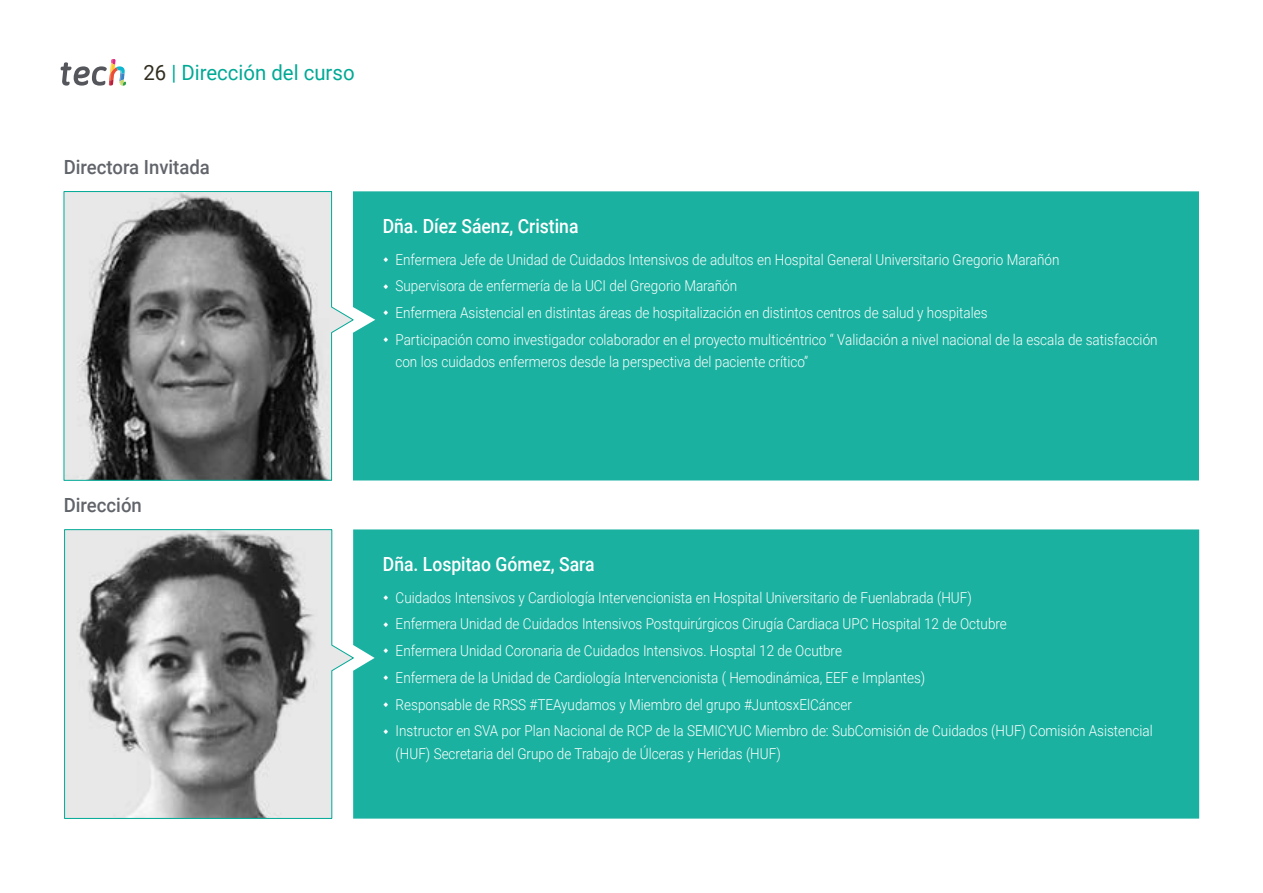
<style>
.page{position:relative;width:1263px;height:893px;background:#fff}
.page>*{position:absolute;margin:0;border:0;box-sizing:border-box;transform-origin:0 0}
.t1{font:21px "Roboto";color:#00a996}
.t2{font:500 19.5px "Roboto";color:#fff;scale:.9 1}
.t3{font:500 19.5px "Roboto";color:#61646a;scale:.95 1}
.t4{font:300 15px/26.7px "Roboto";color:#fff;scale:.9 1}
.s1{color:#312e20}
</style>
<div class="page">
<svg style="left:61px;top:59px;width:65px;height:27px"></svg>
<div style="left:354px;top:191px;width:845px;height:289px;background:#1ab1a0"></div>
<div style="left:354px;top:529px;width:845px;height:290px;background:#1ab1a0"></div>
<svg style="left:64px;top:191px;width:290px;height:290px;background:#868988"></svg>
<svg style="left:64px;top:529px;width:290px;height:290px;background:#a6a8a8"></svg>
<svg style="left:384px;top:257px;width:4px;height:5px"></svg>
<svg style="left:384px;top:284px;width:4px;height:5px"></svg>
<svg style="left:384px;top:310px;width:4px;height:5px"></svg>
<svg style="left:384px;top:337px;width:4px;height:5px"></svg>
<svg style="left:384px;top:595px;width:4px;height:5px"></svg>
<svg style="left:384px;top:622px;width:4px;height:5px"></svg>
<svg style="left:384px;top:648px;width:4px;height:5px"></svg>
<svg style="left:384px;top:675px;width:4px;height:5px"></svg>
<svg style="left:384px;top:702px;width:4px;height:5px"></svg>
<svg style="left:384px;top:729px;width:4px;height:5px"></svg>
<h1 class="t1" style="left:144px;top:57px;width:213px"><span class="s1">26</span> | Dirección del curso</h1>
<h2 class="t3" style="left:64px;top:154px;width:155px">Directora Invitada</h2>
<h2 class="t2" style="left:383px;top:212px;width:219px">Dña. Díez Sáenz, Cristina</h2>
<p class="t4" style="left:395px;top:245px;width:848px">Enfermera Jefe de Unidad de Cuidados Intensivos de adultos en Hospital General Universitario Gregorio Marañón<br>Supervisora de enfermería de la UCI del Gregorio Marañón<br>Enfermera Asistencial en distintas áreas de hospitalización en distintos centros de salud y hospitales<br>Participación como investigador colaborador en el proyecto multicéntrico “ Validación a nivel nacional de la escala de satisfacción</p>
<p class="t4" style="left:395px;top:348px;width:460px">con los cuidados enfermeros desde la perspectiva del paciente crítico”</p>
<h2 class="t3" style="left:64px;top:492px;width:84px">Dirección</h2>
<h2 class="t2" style="left:383px;top:550px;width:237px">Dña. Lospitao Gómez, Sara</h2>
<p class="t4" style="left:396px;top:583px;width:843px">Cuidados Intensivos y Cardiología Intervencionista en Hospital Universitario de Fuenlabrada (HUF)<br>Enfermera Unidad de Cuidados Intensivos Postquirúrgicos Cirugía Cardiaca UPC Hospital 12 de Octubre<br>Enfermera Unidad Coronaria de Cuidados Intensivos. Hosptal 12 de Ocutbre<br>Enfermera de la Unidad de Cardiología Intervencionista ( Hemodinámica, EEF e Implantes)<br>Responsable de RRSS #TEAyudamos y Miembro del grupo #JuntosxElCáncer<br>Instructor en SVA por Plan Nacional de RCP de la SEMICYUC Miembro de: SubComisión de Cuidados (HUF) Comisión Asistencial</p>
<p class="t4" style="left:396px;top:740px;width:429px">(HUF) Secretaria del Grupo de Trabajo de Úlceras y Heridas (HUF)</p>
</div>
